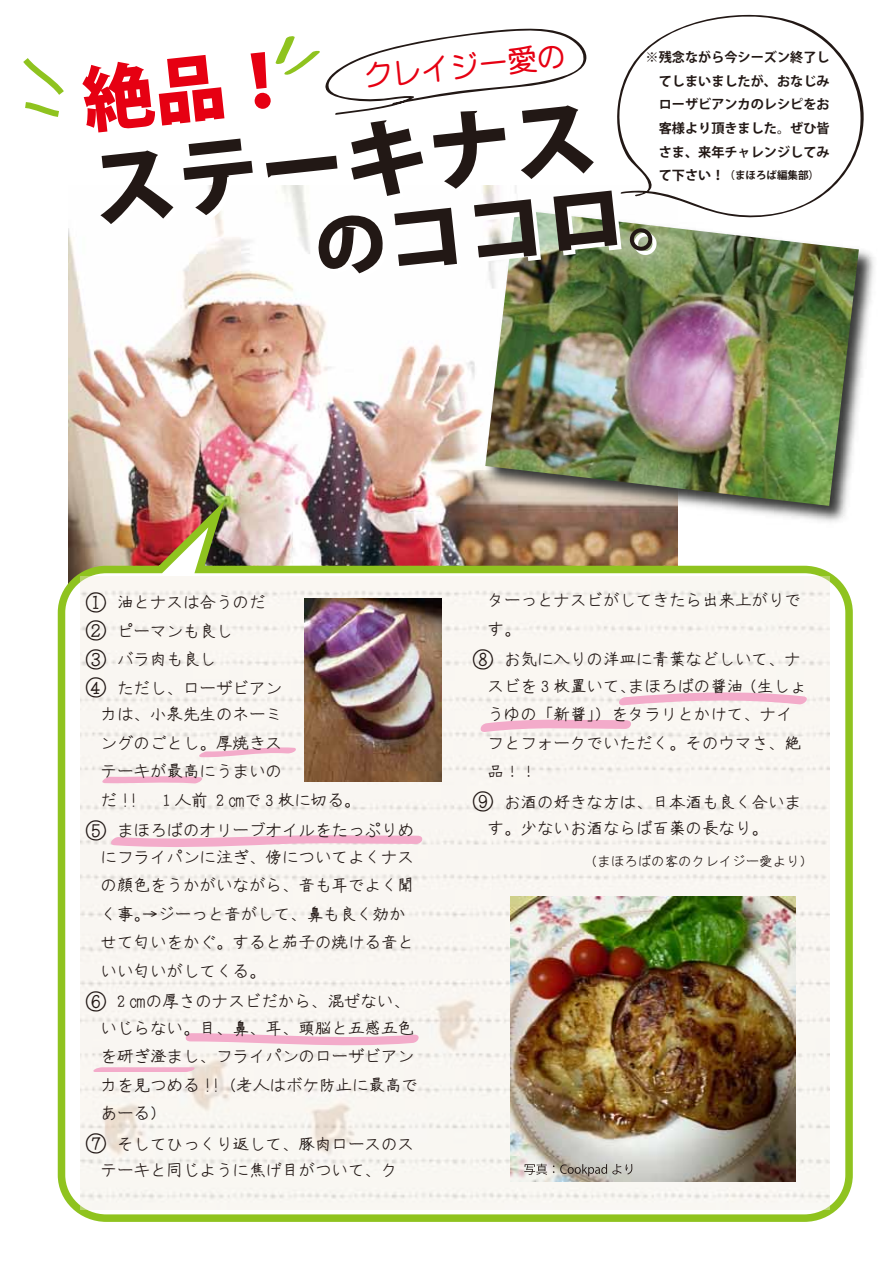
<style>
.page{position:relative;width:893px;height:1263px;background:#fff}
.page>*{position:absolute;margin:0;border:0;box-sizing:border-box;transform-origin:0 0}
.t1{font:800 84.6px "Koz Go Pro";color:#221815}
.t2{font:800 71.7px "Koz Go Pro";color:#221815}
.t3{font:28.95px "FG Maru Gothic Ca M";color:#e60012}
.t4{font:16.5px/28.5px "Habataki Font";color:#221815}
.t5{font:13.5px "Habataki Font";color:#221815}
.t6{font:700 13.2px/23.7px "Koz Go Pro";color:#221815;text-align:justify}
.t7{font:700 10.5px "Koz Go Pro";color:#221815}
.s1{font-size:13.2px}
.s2{font-size:80.1px}
.s3{font-size:21px}
</style>
<div class="page">
<img style="left:68px;top:185px;width:448px;height:303px">
<img style="left:57px;top:488px;width:796px;height:734px">
<img style="left:81px;top:577px;width:749px;height:632px">
<img style="left:510px;top:897px;width:285px;height:285px">
<img style="left:481px;top:205px;width:393px;height:323px">
<img style="left:485px;top:210px;width:374px;height:296px">
<svg style="left:524px;top:1163px;width:23px;height:12px"></svg>
<svg style="left:560px;top:1164px;width:72px;height:12px"></svg>
<svg style="left:612px;top:14px;width:255px;height:206px"></svg>
<svg style="left:23px;top:58px;width:41px;height:59px"></svg>
<svg style="left:194px;top:746px;width:103px;height:12px"></svg>
<svg style="left:98px;top:775px;width:109px;height:9px"></svg>
<svg style="left:616px;top:690px;width:195px;height:16px"></svg>
<svg style="left:478px;top:718px;width:156px;height:15px"></svg>
<svg style="left:107px;top:835px;width:318px;height:14px"></svg>
<svg style="left:93px;top:1067px;width:102px;height:5px"></svg>
<svg style="left:183px;top:1033px;width:239px;height:16px"></svg>
<img style="left:304px;top:599px;width:137px;height:183px">
<svg style="left:275px;top:29px;width:312px;height:86px"></svg>
<h3 class="t3" style="left:362px;top:62px;width:204px;rotate:-6deg">クレイジー愛の</h3>
<p class="t6" style="left:659px;top:46px;width:172px;text-indent:-13px">※残念ながら今シーズン終了してしまいましたが、おなじみローザビアンカのレシピをお客様より頂きました。ぜひ皆さま、来年チャレンジしてみ</p>
<p class="t7" style="left:659px;top:169px;width:162px"><span class="s1">て下さい！</span>（まほろば編集部）</p>
<h1 class="t1" style="left:87px;top:135px;width:509px;rotate:-6deg">ステーキナス</h1>
<h2 class="t2" style="left:96px;top:225px;width:609px;rotate:-6deg">　　　の<span class="s2">ココロ。</span></h2>
<p class="t4" style="left:86px;top:588px;width:198px"><span class="s3">①</span> 油とナスは合うのだ<br><span class="s3">②</span> ピーマンも良し<br><span class="s3">③</span> バラ肉も良し<br><span class="s3">④</span> ただし、ローザビアン</p>
<p class="t4" style="left:100px;top:700px;width:261px">カは、小泉先生のネーミ<br>ングのごとし。厚焼きス<br>テーキが最高にうまいの<br>だ !!　 1 人前 2 ㎝で 3 枚に切る。</p>
<p class="t4" style="left:86px;top:817px;width:330px;line-height:26.2px;text-align:right"><span class="s3">⑤</span> まほろばのオリーブオイルをたっぷりめにフライパンに注ぎ、傍についてよくナス</p>
<p class="t4" style="left:100px;top:871px;width:315px">の顔色をうかがいながら、音も耳でよく聞く事。→ジーっと音がして、鼻も良く効かせて匂いをかぐ。すると茄子の焼ける音といい匂いがしてくる。</p>
<p class="t4" style="left:86px;top:988px;width:330px;line-height:26.2px;text-align:right"><span class="s3">⑥</span> 2 ㎝の厚さのナスビだから、混ぜない、いじらない。目、鼻、耳、頭脳と五感五色</p>
<p class="t4" style="left:100px;top:1042px;width:319px">を研ぎ澄まし、フライパンのローザビアンカを見つめる !!（老人はボケ防止に最高であーる）</p>
<p class="t4" style="left:86px;top:1131px;width:330px;line-height:26.2px;text-align:center"><span class="s3">⑦</span> そしてひっくり返して、豚肉ロースのステーキと同じように焦げ目がついて、ク</p>
<p class="t4" style="left:488px;top:586px;width:315px">ターっとナスビがしてきたら出来上がりです。</p>
<p class="t4" style="left:488px;top:646px;width:320px;line-height:26.2px;text-indent:-15px"><span class="s3">⑧</span> お気に入りの洋皿に青葉などしいて、ナスビを 3 枚置いて、まほろばの醤油（生しょ</p>
<p class="t4" style="left:488px;top:700px;width:315px">うゆの「新醤」）をタラリとかけて、ナイフとフォークでいただく。そのウマさ、絶品！！</p>
<p class="t4" style="left:488px;top:789px;width:315px;line-height:26.2px;text-indent:-15px"><span class="s3">⑨</span> お酒の好きな方は、日本酒も良く合います。少ないお酒ならば百薬の長なり。</p>
<p class="t5" style="left:584px;top:854px;width:231px">（まほろばの客のクレイジー愛より）</p>
</div>
